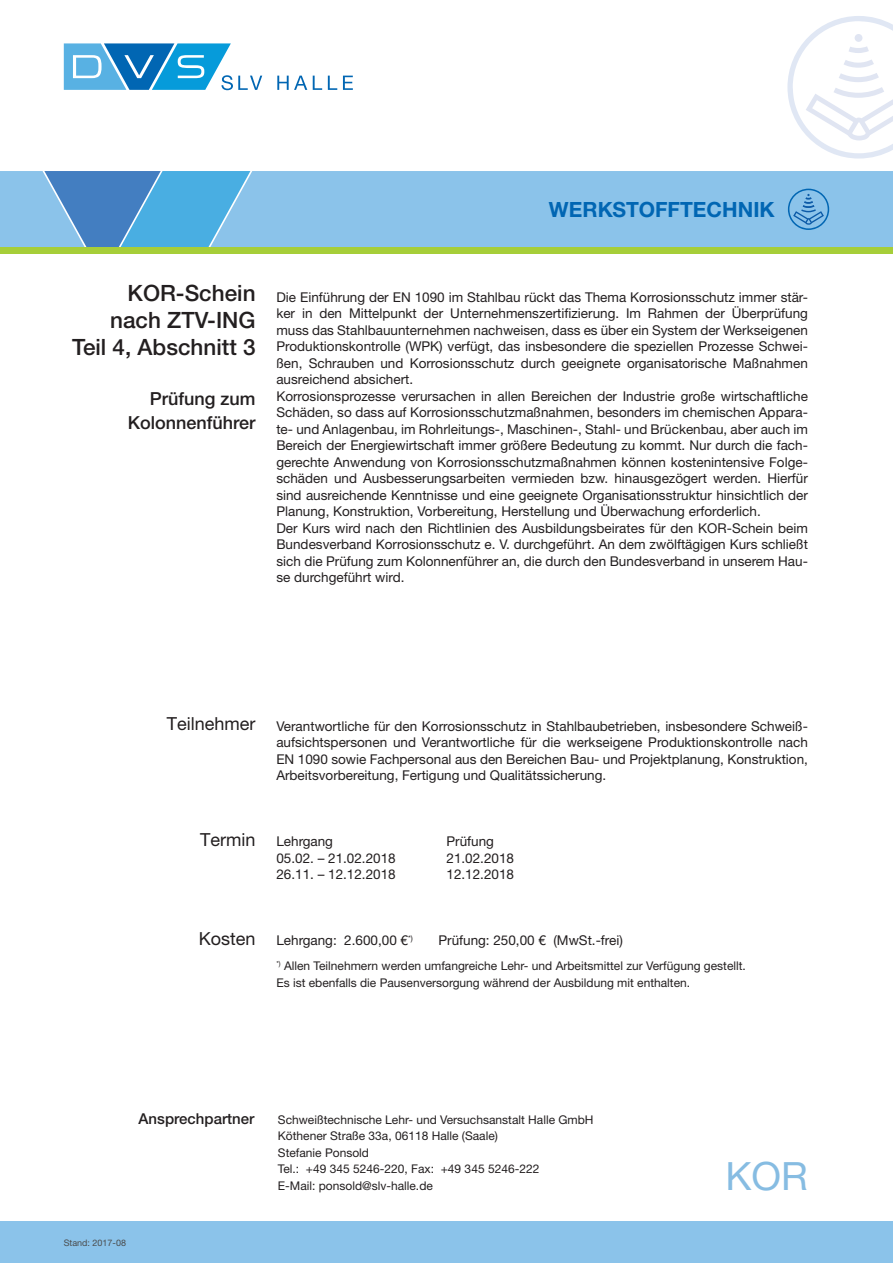
<style>
.page{position:relative;width:893px;height:1263px;background:#fff}
.page>*{position:absolute;margin:0;border:0;box-sizing:border-box;transform-origin:0 0}
.t1{font:39px "Helvetica Neue LT Std";color:#86bce2}
.t2{font:500 22.5px/27px "Helvetica Neue LT Std";color:#231f20;text-align:right}
.t3{font:700 21px "Helvetica Neue LT Std";color:#0166b3}
.t4{font:500 18px/24px "Helvetica Neue LT Std";color:#231f20;text-align:right}
.t5{font:18px "Helvetica Neue LT Std";color:#231f20}
.t6{font:500 15px "Helvetica Neue LT Std";color:#231f20}
.t7{font:13.5px/16.5px "Helvetica Neue LT Std";color:#231f20}
.t8{font:12px/16.5px "Helvetica Neue LT Std";color:#231f20}
.t9{font:9px "Helvetica Neue LT Std";color:#4b4c4d}
</style>
<div class="page">
<div style="left:250px;top:171px;width:643px;height:77px;background:#8bc3ea"></div>
<svg style="left:0;top:171px;width:250px;height:77px;background:#61a8d9"></svg>
<div style="left:0;top:1221px;width:893px;height:42px;background:#8bc3ea"></div>
<svg style="left:64px;top:43px;width:198px;height:47px"></svg>
<svg style="left:277px;top:76px;width:30px;height:14px"></svg>
<svg style="left:313px;top:76px;width:9px;height:14px"></svg>
<svg style="left:328px;top:76px;width:9px;height:14px"></svg>
<svg style="left:343px;top:76px;width:10px;height:14px"></svg>
<div style="left:0;top:248px;width:893px;height:6px;background:#a6ce39"></div>
<svg style="left:788px;top:189px;width:41px;height:41px;background:#6eaddc"></svg>
<svg style="left:787px;top:16px;width:106px;height:143px"></svg>
<h3 class="t3" style="left:549px;top:196px;width:227px">WERKSTOFFTECHNIK</h3>
<h2 class="t2" style="left:72px;top:280px;width:185px">KOR-Schein nach ZTV-ING<br>Teil 4, Abschnitt 3</h2>
<h3 class="t4" style="left:128px;top:386px;width:129px">Prüfung zum<br>Kolonnenführer</h3>
<p class="t7" style="left:276px;top:288px;width:533px">Die Einführung der EN 1090 im Stahlbau rückt das Thema Korrosionsschutz immer stär&shy;ker in den Mittelpunkt der Unternehmenszertifizierung. Im Rahmen der Überprüfung muss das Stahlbauunternehmen nachweisen, dass es über ein System der Werkseigenen Produktionskontrolle (WPK) verfügt, das insbesondere die speziellen Prozesse Schwei&shy;ßen, Schrauben und Korrosionsschutz durch geeignete organisatorische Maßnahmen ausreichend absichert.<br>Korrosionsprozesse verursachen in allen Bereichen der Industrie große wirtschaftliche Schäden, so dass auf Korrosionsschutzmaßnahmen, besonders im chemischen Appara&shy;te- und Anlagenbau, im Rohrleitungs-, Maschinen-, Stahl- und Brückenbau, aber auch im Bereich der Energiewirtschaft immer größere Bedeutung zu kommt. Nur durch die fach&shy;gerechte Anwendung von Korrosionsschutzmaßnahmen können kostenintensive Folge&shy;schäden und Ausbesserungsarbeiten vermieden bzw. hinausgezögert werden. Hierfür sind ausreichende Kenntnisse und eine geeignete Organisationsstruktur hinsichtlich der Planung, Konstruktion, Vorbereitung, Herstellung und Überwachung erforderlich.<br>Der Kurs wird nach den Richtlinien des Ausbildungsbeirates für den KOR-Schein beim Bundesverband Korrosionsschutz e. V. durchgeführt. An dem zwölftägigen Kurs schließt sich die Prüfung zum Kolonnenführer an, die durch den Bundesverband in unserem Hau&shy;se durchgeführt wird.</p>
<h3 class="t5" style="left:167px;top:713px;width:90px">Teilnehmer</h3>
<h3 class="t5" style="left:200px;top:828px;width:57px">Termin</h3>
<p class="t7" style="left:276px;top:717px;width:533px;text-align:justify">Verantwortliche für den Korrosionsschutz in Stahlbaubetrieben, insbesondere Schweiß&shy;aufsichtspersonen und Verantwortliche für die werkseigene Produktionskontrolle nach EN 1090 sowie Fachpersonal aus den Bereichen Bau- und Projektplanung, Konstruktion, Arbeitsvorbereitung, Fertigung und Qualitätssicherung.</p>
<p class="t7" style="left:276px;top:833px;width:58px">Lehrgang</p>
<p class="t7" style="left:446px;top:833px;width:49px">Prüfung</p>
<p class="t7" style="left:276px;top:849px;width:121px">05.02. – 21.02.2018</p>
<p class="t7" style="left:446px;top:849px;width:69px">21.02.2018</p>
<p class="t7" style="left:276px;top:866px;width:121px">26.11. – 12.12.2018</p>
<p class="t7" style="left:446px;top:866px;width:69px">12.12.2018</p>
<h3 class="t5" style="left:199px;top:927px;width:58px">Kosten</h3>
<p class="t7" style="left:276px;top:932px;width:138px">Lehrgang: 2.600,00 €<sup>*)</sup></p>
<p class="t7" style="left:438px;top:932px;width:186px">Prüfung: 250,00 € (MwSt.-frei)</p>
<p class="t8" style="left:276px;top:957px;width:471px"><sup>*)</sup> Allen Teilnehmern werden umfangreiche Lehr- und Arbeitsmittel zur Verfügung gestellt.<br>Es ist ebenfalls die Pausenversorgung während der Ausbildung mit enthalten.</p>
<p class="t6" style="left:139px;top:1110px;width:117px">Ansprechpartner</p>
<p class="t9" style="left:64px;top:1237px;width:64px">Stand: 2017-08</p>
<p class="t8" style="left:278px;top:1111px;width:317px">Schweißtechnische Lehr- und Versuchsanstalt Halle GmbH Köthener Straße 33a, 06118 Halle (Saale)<br>Stefanie Ponsold<br>Tel.: +49 345 5246-220, Fax: +49 345 5246-222<br>E-Mail: ponsold@slv-halle.de</p>
<h1 class="t1" style="left:726px;top:1153px;width:84px">KOR</h1>
</div>
